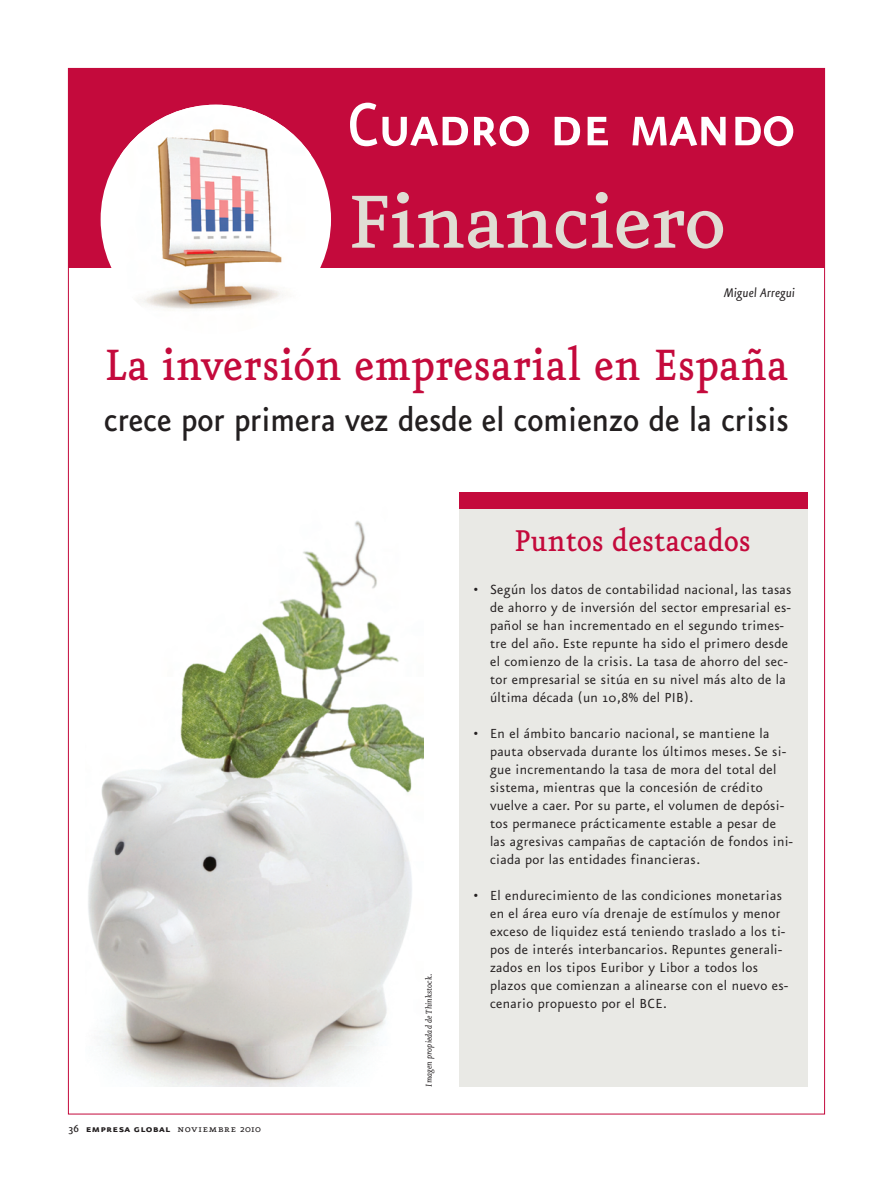
<style>
.page{position:relative;width:893px;height:1191px;background:#fff}
.page>*{position:absolute;margin:0;border:0;box-sizing:border-box;transform-origin:0 0}
.t1{font:500 90px "Eureka";letter-spacing:-.015em;color:#e0ddd4}
.t2{font:72px "Eureka Sans Medium Caps";letter-spacing:-.035em;color:#fff;scale:.9 1}
.t3{font:500 52.5px "Eureka";color:#c40a3c;scale:.9 1}
.t4{font:500 39px "Eureka Sans";color:#231f20;scale:.9 1}
.t5{font:500 36px "Eureka";color:#c40a3c;scale:.9 1}
.t6{font:15.75px/18px "Eureka Sans";letter-spacing:.02em;color:#231f20}
.t7{font:italic 15px "Eureka Sans";color:#231f20}
.t8{font:12px "Eureka Sans Bold Caps";letter-spacing:.025em;color:#231f20}
.t9{font:italic 10.2px "Eureka";color:#231f20}
.s1{font-family:"Eureka";font-weight:500}
.s2{font-family:"Eureka Small Caps"}
.s3{font-family:"Eureka"}
</style>
<div class="page">
<div style="left:68px;top:68px;width:757px;height:199px;background:#c40a3c"></div>
<div style="left:101px;top:105px;width:230px;height:229px;background:#fff;border-radius:50%"></div>
<img style="left:121px;top:105px;width:190px;height:204px">
<div style="left:459px;top:508px;width:349px;height:578px;background:#e9e9e5"></div>
<div style="left:459px;top:493px;width:349px;height:16px;background:#c40a3c"></div>
<img style="left:88px;top:520px;width:335px;height:566px">
<h2 class="t2" style="left:347px;top:78px;width:500px">Cuadro de mando</h2>
<h1 class="t1" style="left:347px;top:179px;width:380px">Financiero</h1>
<p class="t7" style="left:724px;top:286px;width:73px">Miguel Arregui</p>
<h3 class="t3" style="left:105px;top:340px;width:761px">La inversión empresarial en España</h3>
<h3 class="t4" style="left:104px;top:394px;width:762px">crece por primera vez desde el comienzo de la crisis</h3>
<p class="t8" style="left:68px;top:1122px;width:194px"><span class="s1">36</span> empresa global <span class="s2">noviembre</span> <span class="s3">2010</span></p>
<p class="t9" style="left:424px;top:1086px;width:114px;rotate:-90deg">Imagen propiedad de Thinkstock.</p>
<h3 class="t5" style="left:514px;top:524px;width:264px">Puntos destacados</h3>
<p class="t6" style="left:490px;top:581px;width:303px;text-indent:-17px">• Según los datos de contabilidad nacional, las tasas de ahorro y de inversión del sector empresarial es&shy;pañol se han incrementado en el segundo trimes&shy;tre del año. Este repunte ha sido el primero desde el comienzo de la crisis. La tasa de ahorro del sec&shy;tor empresarial se sitúa en su nivel más alto de la última década (un 10,8% del PIB).</p>
<p class="t6" style="left:490px;top:725px;width:304px;text-indent:-17px">• En el ámbito bancario nacional, se mantiene la pauta observada durante los últimos meses. Se si&shy;gue incrementando la tasa de mora del total del sistema, mientras que la concesión de crédito vuelve a caer. Por su parte, el volumen de depósi&shy;tos permanece prácticamente estable a pesar de las agresivas campañas de captación de fondos ini&shy;ciada por las entidades financieras.</p>
<p class="t6" style="left:490px;top:887px;width:299px;text-indent:-17px">• El endurecimiento de las condiciones monetarias en el área euro vía drenaje de estímulos y menor exceso de liquidez está teniendo traslado a los ti&shy;pos de interés interbancarios. Repuntes generali&shy;zados en los tipos Euribor y Libor a todos los plazos que comienzan a alinearse con el nuevo es&shy;cenario propuesto por el BCE.</p>
</div>
